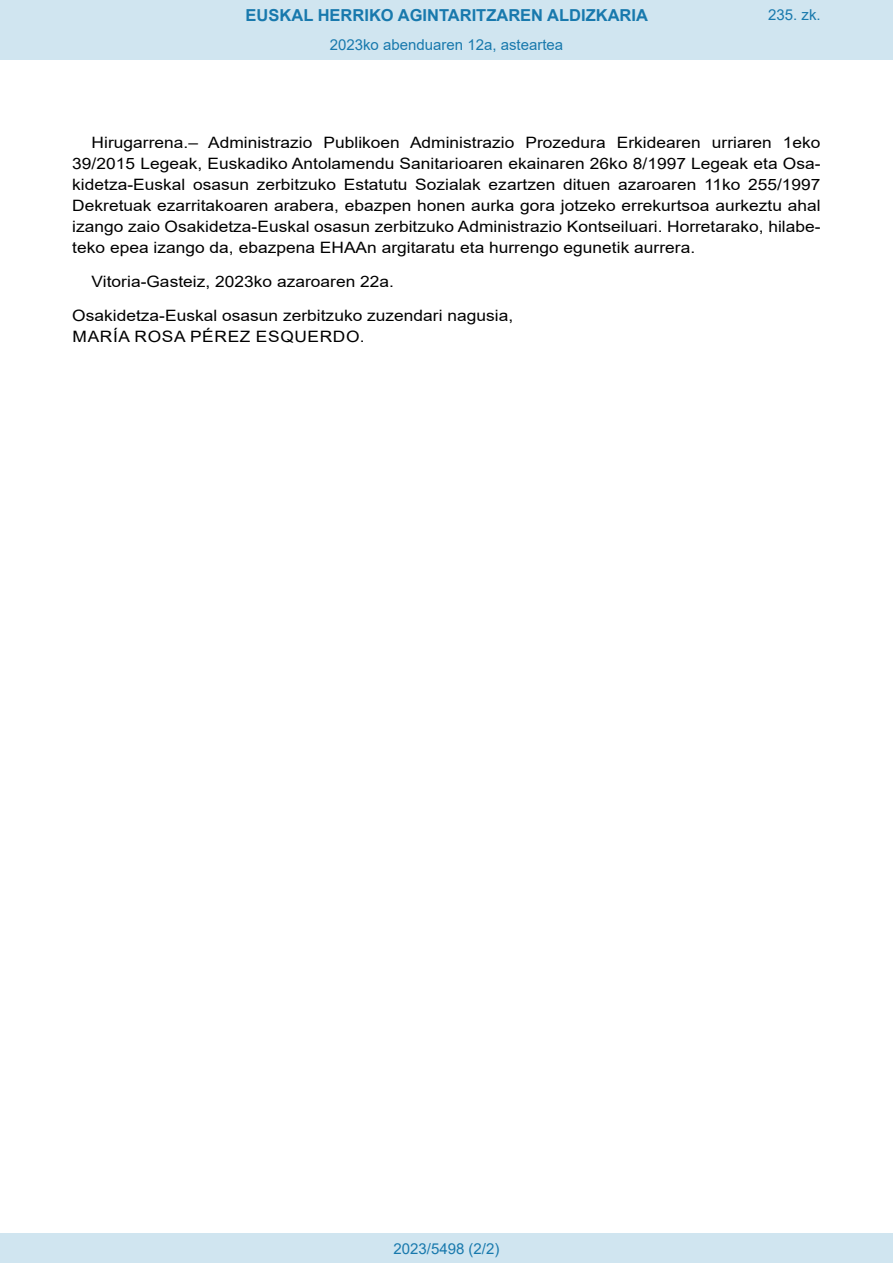
<style>
.page{position:relative;width:893px;height:1263px;background:#fff}
.page>*{position:absolute;margin:0;border:0;box-sizing:border-box;transform-origin:0 0}
.t1{font:700 16.5px "Arial";color:#1879ad}
.BOPVDetalle{font:15.6px/21px "Arial";color:#000;text-align:justify;scale:1.11 1}
.BOPVFirmaPuesto{font:15.6px "Arial";color:#000;scale:1.11 1}
.BOPVFirmaLugFec{font:15.6px "Arial";color:#000;scale:1.11 1}
.BOPVFirmaNombre{font:15.6px "Arial";letter-spacing:.035em;color:#000;scale:1.11 1}
.Paginacion_Centro{font:15px "Arial";color:#1879ad}
</style>
<div class="page">
<div style="left:0;top:0;width:893px;height:60px;background:#d0e5f0"></div>
<div style="left:0;top:1233px;width:893px;height:30px;background:#d0e5f0"></div>
<p class="t1" style="left:246px;top:3px;width:404px">EUSKAL HERRIKO AGINTARITZAREN ALDIZKARIA</p>
<p class="Paginacion_Centro" style="left:330px;top:35px;width:235px">2023ko abenduaren 12a, asteartea</p>
<p class="Paginacion_Centro" style="left:768px;top:5px;width:54px">235. zk.</p>
<p class="BOPVDetalle" style="left:72px;top:132px;width:676px;text-indent:19px">Hirugarrena.– Administrazio Publikoen Administrazio Prozedura Erkidearen urriaren 1eko 39/2015 Legeak, Euskadiko Antolamendu Sanitarioaren ekainaren 26ko 8/1997 Legeak eta Osa&shy;kidetza-Euskal osasun zerbitzuko Estatutu Sozialak ezartzen dituen azaroaren 11ko 255/1997<br>Dekretuak ezarritakoaren arabera, ebazpen honen aurka gora jotzeko errekurtsoa aurkeztu ahal izango zaio Osakidetza-Euskal osasun zerbitzuko Administrazio Kontseiluari. Horretarako, hilabe&shy;teko epea izango da, ebazpena EHAAn argitaratu eta hurrengo egunetik aurrera.</p>
<p class="BOPVFirmaLugFec" style="left:92px;top:271px;width:274px">Vitoria-Gasteiz, 2023ko azaroaren 22a.</p>
<p class="BOPVFirmaPuesto" style="left:72px;top:304px;width:399px">Osakidetza-Euskal osasun zerbitzuko zuzendari nagusia,</p>
<p class="BOPVFirmaNombre" style="left:73px;top:325px;width:265px">MARÍA ROSA PÉREZ ESQUERDO.</p>
<p class="Paginacion_Centro" style="left:393px;top:1238px;width:107px">2023/5498 (2/2)</p>
</div>
